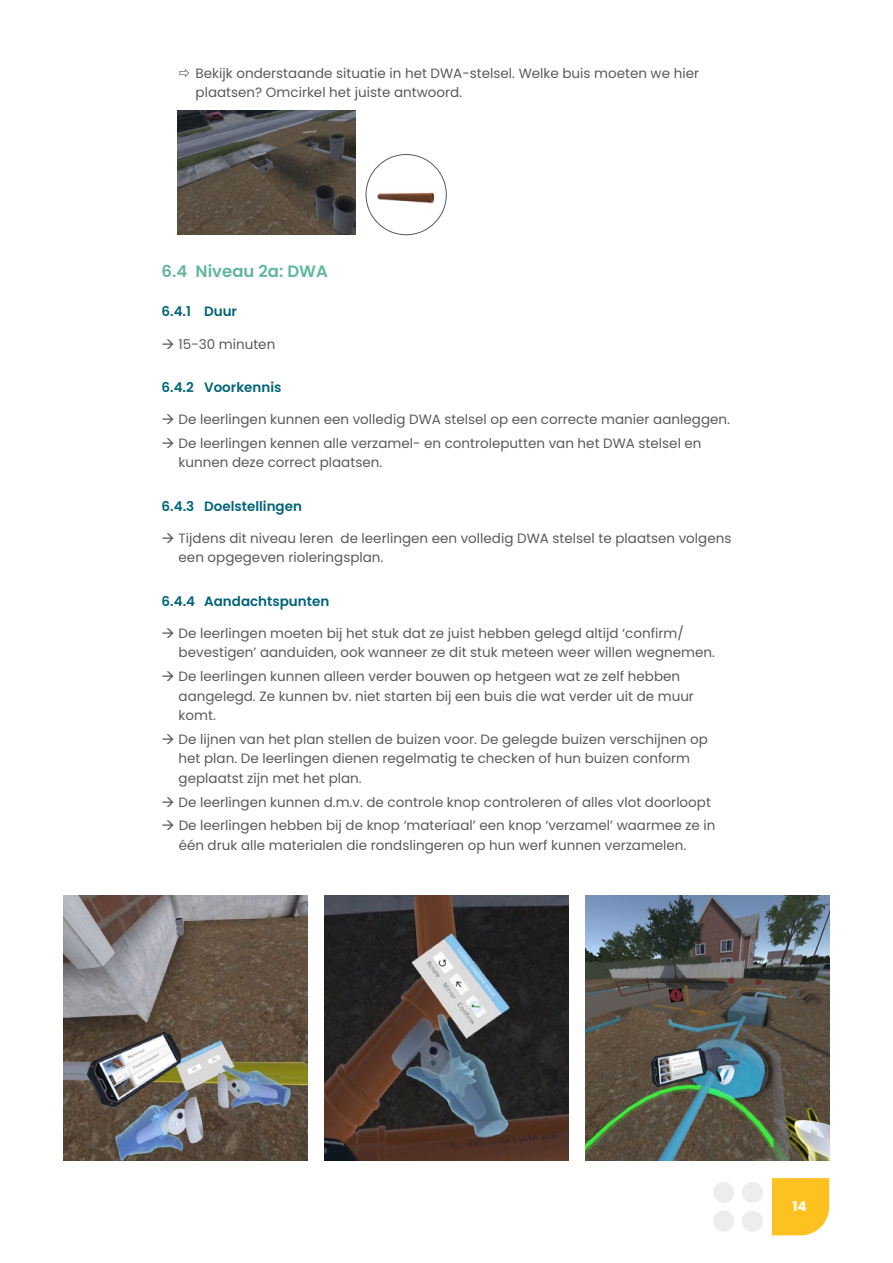
<style>
.page{position:relative;width:893px;height:1263px;background:#fff}
.page>*{position:absolute;margin:0;border:0;box-sizing:border-box;transform-origin:0 0}
.t1{font:600 16.5px "Poppins";color:#61b79e}
.t2{font:13.5px/19.5px "Poppins";color:#5a5a5d}
.t3{font:600 13.5px "Poppins";color:#006478}
.t4{font:700 13.5px "Poppins";color:#fff}
</style>
<div class="page">
<svg style="left:772px;top:1178px;width:57px;height:57px;background:#fdc52a"></svg>
<div style="left:713px;top:1182px;width:21px;height:21px;background:#ededed;border-radius:50%"></div>
<div style="left:742px;top:1211px;width:21px;height:20px;background:#ededed;border-radius:50%"></div>
<div style="left:742px;top:1182px;width:21px;height:21px;background:#ededed;border-radius:50%"></div>
<div style="left:713px;top:1211px;width:21px;height:20px;background:#ededed;border-radius:50%"></div>
<img style="left:177px;top:111px;width:179px;height:124px">
<img style="left:366px;top:154px;width:80px;height:81px;border-radius:40px">
<div style="left:366px;top:154px;width:80px;height:81px;border:1px solid #5a5a5d;border-radius:50%"></div>
<img style="left:64px;top:895px;width:243px;height:266px">
<img style="left:325px;top:895px;width:243px;height:266px">
<img style="left:586px;top:895px;width:243px;height:266px">
<p class="t2" style="left:196px;top:64px;width:505px">Bekijk onderstaande situatie in het DWA-stelsel. Welke buis moeten we hier plaatsen? Omcirkel het juiste antwoord.</p>
<p class="t1" style="left:162px;top:262px;width:168px">6.4 Niveau 2a: DWA</p>
<p class="t3" style="left:162px;top:304px;width:77px">6.4.1 Duur</p>
<p class="t2" style="left:162px;top:334px;width:115px">→ 15-30 minuten</p>
<p class="t3" style="left:162px;top:379px;width:121px">6.4.2 Voorkennis</p>
<p class="t2" style="left:162px;top:410px;width:570px">→ De leerlingen kunnen een volledig DWA stelsel op een correcte manier aanleggen.</p>
<p class="t2" style="left:179px;top:433px;width:524px;text-indent:-17px">→ De leerlingen kennen alle verzamel- en controleputten van het DWA stelsel en kunnen deze correct plaatsen.</p>
<p class="t3" style="left:162px;top:498px;width:142px">6.4.3 Doelstellingen</p>
<p class="t2" style="left:179px;top:528px;width:554px;text-indent:-17px">→ Tijdens dit niveau leren de leerlingen een volledig DWA stelsel te plaatsen volgens een opgegeven rioleringsplan.</p>
<p class="t3" style="left:162px;top:593px;width:169px">6.4.4 Aandachtspunten</p>
<p class="t2" style="left:179px;top:623px;width:538px;text-indent:-17px">→ De leerlingen moeten bij het stuk dat ze juist hebben gelegd altijd ‘confirm/ bevestigen’ aanduiden, ook wanneer ze dit stuk meteen weer willen wegnemen.</p>
<p class="t2" style="left:179px;top:667px;width:517px;text-indent:-17px">→ De leerlingen kunnen alleen verder bouwen op hetgeen wat ze zelf hebben aangelegd. Ze kunnen bv. niet starten bij een buis die wat verder uit de muur komt.</p>
<p class="t2" style="left:179px;top:729px;width:531px;text-indent:-17px">→ De lijnen van het plan stellen de buizen voor. De gelegde buizen verschijnen op het plan. De leerlingen dienen regelmatig te checken of hun buizen conform geplaatst zijn met het plan.</p>
<p class="t2" style="left:162px;top:792px;width:551px">→ De leerlingen kunnen d.m.v. de controle knop controleren of alles vlot doorloopt</p>
<p class="t2" style="left:179px;top:816px;width:538px;text-indent:-17px">→ De leerlingen hebben bij de knop ‘materiaal’ een knop ‘verzamel’ waarmee ze in één druk alle materialen die rondslingeren op hun werf kunnen verzamelen.</p>
<p class="t4" style="left:793px;top:1198px;width:16px">14</p>
</div>
